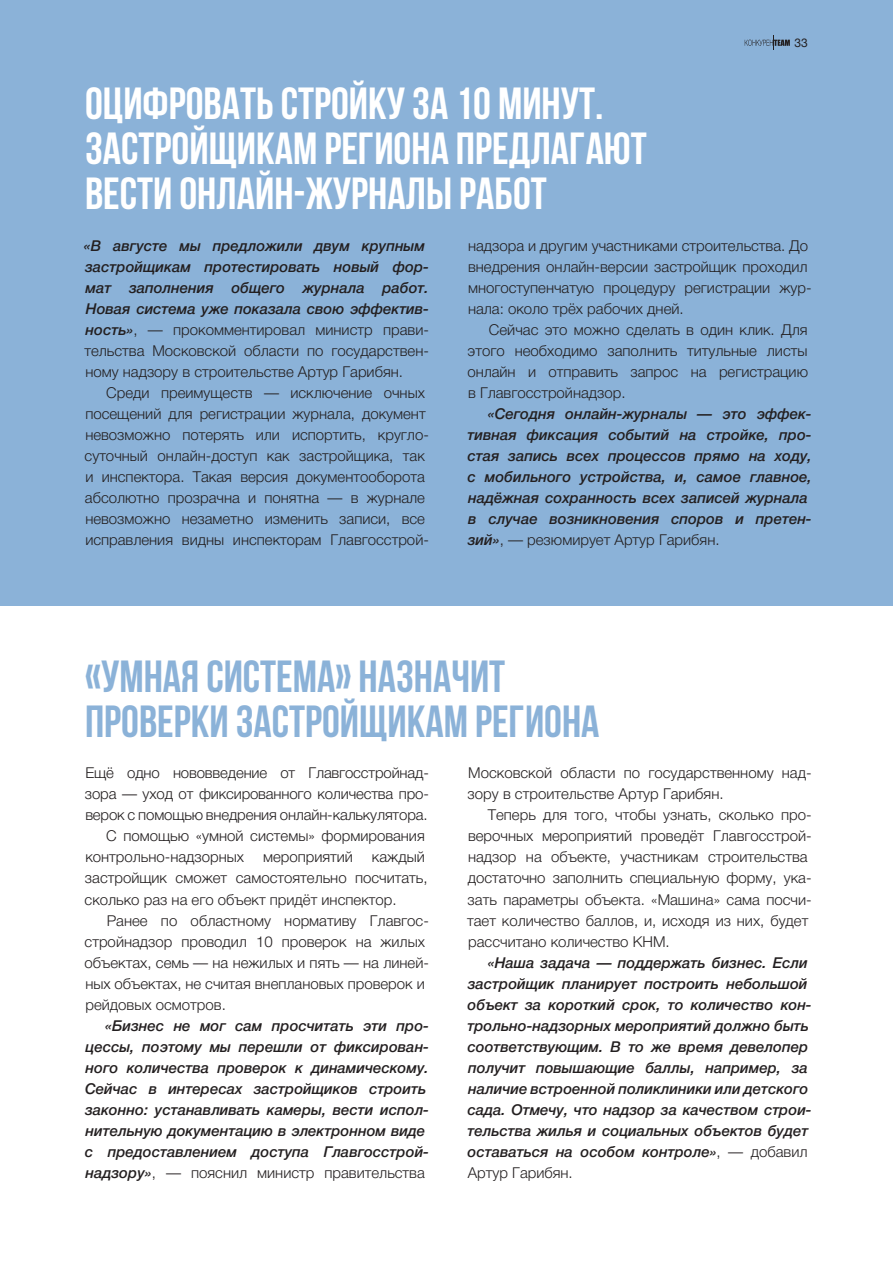
<style>
.page{position:relative;width:893px;height:1263px;background:#fff}
.page>*{position:absolute;margin:0;border:0;box-sizing:border-box;transform-origin:0 0}
.Выделение_сноски_в_с{font:700 45px/45px "Bebas Neue";color:#fff}
.Выделение_сноски_в_с-2{font:700 45px "Bebas Neue";color:#8bb2d8}
.t1{font:300 15px/21px "Helvetica Neue Cyr";color:#231f20}
.t2{font:italic 500 15px/21px "Helvetica Neue Cyr";color:#231f20}
.t3{font:12px "Helvetica Neue Cyr";color:#231f20}
.s1{font-weight:300;font-style:normal}
</style>
<div class="page">
<div style="left:0;top:0;width:893px;height:606px;background:#8bb2d8"></div>
<svg style="left:745px;top:36px;width:45px;height:14px"></svg>
<p class="Выделение_сноски_в_с" style="left:85px;top:80px;width:563px">Оцифровать стройку за 10 минут.<br>Застройщикам региона предлагают</p>
<p class="Выделение_сноски_в_с" style="left:85px;top:170px;width:463px">вести онлайн-журналы работ</p>
<p class="t3" style="left:795px;top:36px;width:15px">33</p>
<p class="t2" style="left:84px;top:235px;width:347px">«В августе мы предложили двум крупным застройщикам протестировать новый фор&shy;мат заполнения общего журнала работ.<br>Новая система уже показала свою эффектив&shy;ность»<span class="s1">, — прокомментировал министр прави&shy;тельства Московской области по государствен&shy;ному надзору в строительстве Артур Гарибян.</span></p>
<p class="t1" style="left:85px;top:383px;width:346px;text-indent:22px">Среди преимуществ — исключение очных посещений для регистрации журнала, документ невозможно потерять или испортить, кругло&shy;суточный онлайн-доступ как застройщика, так и инспектора. Такая версия документооборота абсолютно прозрачна и понятна — в журнале невозможно незаметно изменить записи, все исправления видны инспекторам Главгосстрой-</p>
<p class="t1" style="left:468px;top:236px;width:345px">надзора и другим участниками строительства. До внедрения онлайн-версии застройщик проходил многоступенчатую процедуру регистрации жур&shy;нала: около трёх рабочих дней.</p>
<p class="t1" style="left:467px;top:320px;width:342px;text-align:justify;text-indent:22px">Сейчас это можно сделать в один клик. Для этого необходимо заполнить титульные листы онлайн и отправить запрос на регистрацию в Главгосстройнадзор.</p>
<p class="t2" style="left:467px;top:403px;width:346px;text-indent:20px">«Сегодня онлайн-журналы — это эффек&shy;тивная фиксация событий на стройке, про&shy;стая запись всех процессов прямо на ходу, с мобильного устройства, и, самое главное, надёжная сохранность всех записей журнала в случае возникновения споров и претен&shy;зий»<span class="s1">, — резюмирует Артур Гарибян.</span></p>
<p class="Выделение_сноски_в_с-2" style="left:85px;top:651px;width:422px">«Умная система» назначит</p>
<p class="Выделение_сноски_в_с-2" style="left:85px;top:696px;width:516px">проверки застройщикам региона</p>
<p class="t1" style="left:85px;top:763px;width:345px;text-align:justify">Ещё одно нововведение от Главгосстройнад&shy;зора — уход от фиксированного количества про&shy;верок с помощью внедрения онлайн-калькулятора.</p>
<p class="t1" style="left:85px;top:826px;width:341px;text-indent:21px">С помощью «умной системы» формирования контрольно-надзорных</p>
<p class="t1" style="left:85px;top:847px;width:345px;text-indent:287px">каждый застройщик сможет самостоятельно посчитать, сколько раз на его объект придёт инспектор.</p>
<p class="t1" style="left:85px;top:910px;width:346px;text-indent:22px">Ранее по областному нормативу Главгос&shy;стройнадзор проводил 10 проверок на жилых объектах, семь — на нежилых и пять — на линей&shy;ных объектах, не считая внеплановых проверок и рейдовых осмотров.</p>
<p class="t2" style="left:85px;top:1015px;width:346px;text-indent:20px">«Бизнес не мог сам просчитать эти про&shy;цессы, поэтому мы перешли от фиксирован&shy;ного количества проверок к динамическому.<br>Сейчас в интересах застройщиков строить законно: устанавливать камеры, вести испол&shy;нительную документацию в электронном виде с предоставлением доступа Главгосстрой&shy;надзору»<span class="s1">, — пояснил министр правительства</span></p>
<p class="t1" style="left:263px;top:847px;width:92px">мероприятий</p>
<p class="t1" style="left:468px;top:763px;width:345px">Московской области по государственному над&shy;зору в строительстве Артур Гарибян.</p>
<p class="t1" style="left:467px;top:805px;width:346px;text-indent:21px">Теперь для того, чтобы узнать, сколько про&shy;верочных мероприятий проведёт Главгосстрой&shy;надзор на объекте, участникам строительства достаточно заполнить специальную форму, ука&shy;зать параметры объекта. «Машина» сама посчи&shy;тает количество баллов, и, исходя из них, будет рассчитано количество КНМ.</p>
<p class="t2" style="left:467px;top:952px;width:346px;text-indent:20px">«Наша задача — поддержать бизнес. Если застройщик планирует построить небольшой объект за короткий срок, то количество кон&shy;трольно-надзорных мероприятий должно быть соответствующим. В то же время девелопер получит повышающие баллы, например, за наличие встроенной поликлиники или детского сада. Отмечу, что надзор за качеством строи&shy;тельства жилья и социальных объектов будет оставаться на особом контроле»<span class="s1">, — добавил Артур Гарибян.</span></p>
</div>
